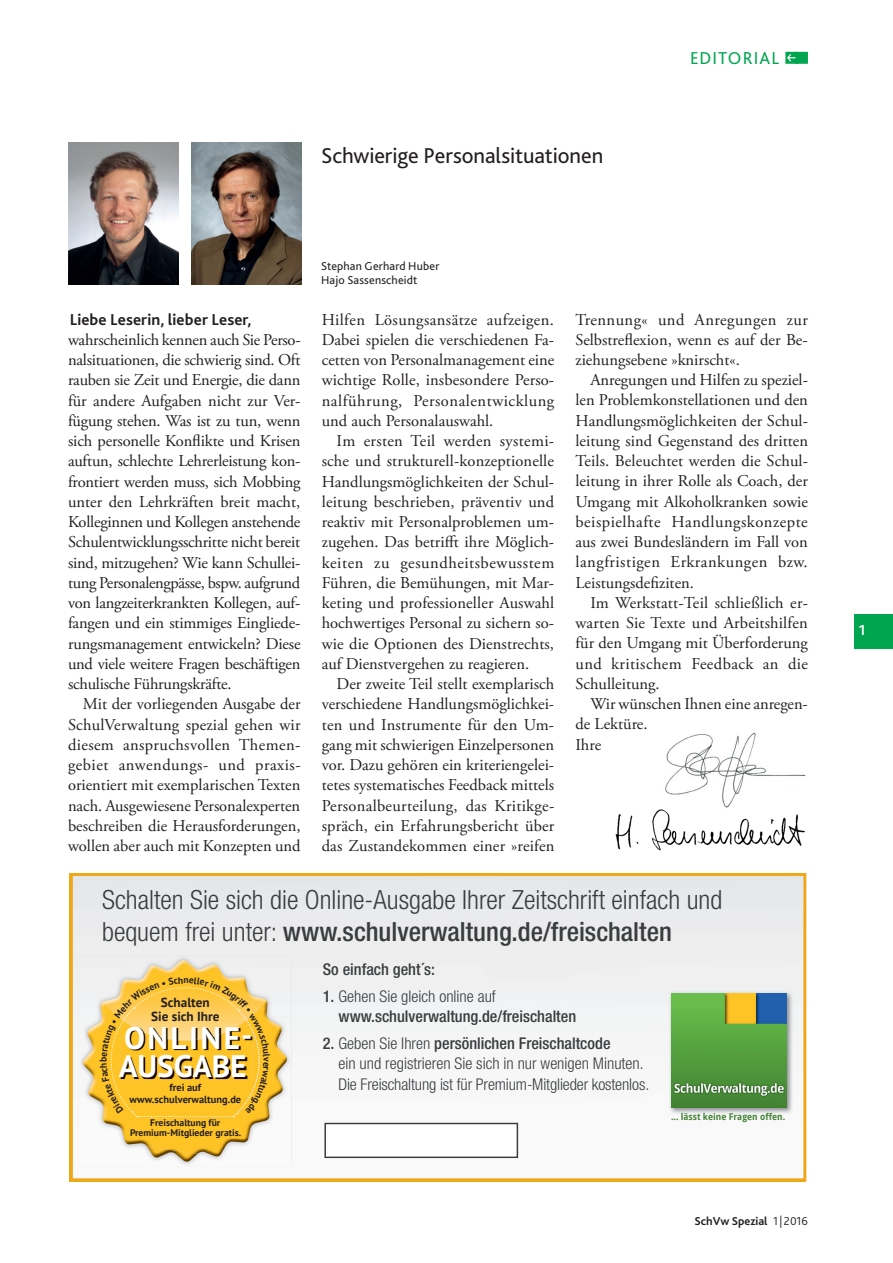
<style>
.page{position:relative;width:893px;height:1263px;background:#fff}
.page>*{position:absolute;margin:0;border:0;box-sizing:border-box;transform-origin:0 0}
.t1{font:700 30.9px/28.5px "PT Sans";color:#fff}
.t2{font:300 condensed 26.4px/31.8px "Helvetica Neue";color:#393d3d}
.t3{font:22.5px "Bliss 2";letter-spacing:-.005em;color:#231f20}
.t4{font:18px "Bliss 2";letter-spacing:.06em;color:#00a54f}
.t5{font:16.5px/20.2px "Adobe Garamond Pro";color:#231f20;text-align:justify}
.t6{font:700 16.5px "Bliss 2";letter-spacing:.005em;color:#231f20}
.t7{font:300 condensed 16.2px/20.5px "Helvetica Neue";letter-spacing:-.01em;color:#393d3d}
.t8{font:500 condensed 16.2px/20.5px "Helvetica Neue";color:#393d3d}
.t9{font:700 15px "Bliss 2";color:#fff}
.t10{font:700 13.05px/14.2px "PT Sans";color:#231f20;text-align:center}
.t11{font:12px/14.4px "Bliss 2";letter-spacing:.015em;color:#231f20}
.t12{font:700 12px "Bliss 2";color:#231f20}
.t13{font:700 10.35px/12.3px "PT Sans";color:#231f20;text-align:center}
.t14{font:700 9.6px/9.6px "PT Sans";color:#231f20;text-align:center}
.t15{font:700 9.3px "Droid Sans Pro";color:#438233;scale:.94 1}
.s1{font-weight:500}
.s2{font-weight:300}
</style>
<div class="page">
<div style="left:855px;top:614px;width:38px;height:34px;background:#00a54f"></div>
<svg style="left:785px;top:52px;width:23px;height:12px"></svg>
<img style="left:68px;top:142px;width:111px;height:142px">
<img style="left:191px;top:142px;width:111px;height:142px">
<svg style="left:70px;top:873px;width:736px;height:308px;fill:#f0f0f1"></svg>
<div style="left:325px;top:1123px;width:192px;height:34px;background:#fff"></div>
<div style="left:324px;top:1123px;width:194px;height:35px;border:1px solid #393d3d"></div>
<div style="left:79px;top:956px;width:212px;height:210px;background:#f2f3f4"></div>
<img style="left:128px;top:1156px;width:89px;height:6px">
<img style="left:83px;top:998px;width:204px;height:158px">
<img style="left:668px;top:990px;width:125px;height:124px">
<img style="left:671px;top:993px;width:116px;height:114px">
<img style="left:615px;top:809px;width:190px;height:42px">
<img style="left:665px;top:732px;width:141px;height:76px">
<svg style="left:100px;top:960px;width:170px;height:157px;background:#e5b949"></svg>
<h3 class="t3" style="left:321px;top:141px;width:284px">Schwierige Personalsituationen</h3>
<p class="t4" style="left:690px;top:47px;width:91px">editorial</p>
<p class="t6" style="left:70px;top:309px;width:183px">Liebe Leserin, lieber Leser,</p>
<p class="t5" style="left:68px;top:330px;width:234px">wahrscheinlich kennen auch Sie Perso&shy;nalsituationen, die schwierig sind. Oft rauben sie Zeit und Energie, die dann für andere Aufgaben nicht zur Ver&shy;fügung stehen. Was ist zu tun, wenn sich personelle Konflikte und Krisen auftun, schlechte Lehrerleistung kon&shy;frontiert werden muss, sich Mobbing unter den Lehrkräften breit macht, Kolleginnen und Kollegen anstehende Schulentwicklungsschritte nicht bereit sind, mitzugehen? Wie kann Schullei&shy;tung Personalengpässe, bspw. aufgrund von langzeiterkrankten Kollegen, auf&shy;fangen und ein stimmiges Eingliede&shy;rungsmanagement entwickeln? Diese und viele weitere Fragen beschäftigen schulische Führungskräfte.</p>
<p class="t5" style="left:68px;top:695px;width:234px;text-indent:15px">Mit der vorliegenden Ausgabe der SchulVerwaltung spezial gehen wir diesem anspruchsvollen Themen&shy;gebiet anwendungs- und praxis&shy;orientiert mit exemplarischen Texten nach. Ausgewiesene Personalexperten beschreiben die Herausforderungen, wollen aber auch mit Konzepten und</p>
<p class="t11" style="left:321px;top:258px;width:120px">Stephan Gerhard Huber<br>Hajo Sassenscheidt</p>
<p class="t5" style="left:322px;top:310px;width:234px">Hilfen Lösungsansätze aufzeigen.<br>Dabei spielen die verschiedenen Fa&shy;cetten von Personalmanagement eine wichtige Rolle, insbesondere Perso&shy;nalführung, Personalentwicklung und auch Personalauswahl.</p>
<p class="t5" style="left:322px;top:431px;width:234px;text-indent:15px">Im ersten Teil werden systemi&shy;sche und strukturell-konzeptionelle Handlungsmöglichkeiten der Schul&shy;leitung beschrieben, präventiv und reaktiv mit Personalproblemen um&shy;zugehen. Das betrifft ihre Möglich&shy;keiten zu gesundheitsbewusstem Führen, die Bemühungen, mit Mar&shy;keting und professioneller Auswahl hochwertiges Personal zu sichern so&shy;wie die Optionen des Dienstrechts, auf Dienstvergehen zu reagieren.</p>
<p class="t5" style="left:322px;top:674px;width:234px;text-indent:15px">Der zweite Teil stellt exemplarisch verschiedene Handlungsmöglichkei&shy;ten und Instrumente für den Um&shy;gang mit schwierigen Einzelpersonen vor. Dazu gehören ein kriteriengelei&shy;tetes systematisches Feedback mittels Personalbeurteilung, das Kritikge&shy;spräch, ein Erfahrungsbericht über das Zustandekommen einer »reifen</p>
<p class="t5" style="left:575px;top:310px;width:234px">Trennung« und Anregungen zur Selbstreflexion, wenn es auf der Be&shy;ziehungsebene »knirscht«.</p>
<p class="t5" style="left:575px;top:370px;width:234px;text-indent:15px">Anregungen und Hilfen zu speziel&shy;len Problemkonstellationen und den Handlungsmöglichkeiten der Schul&shy;leitung sind Gegenstand des dritten Teils. Beleuchtet werden die Schul&shy;leitung in ihrer Rolle als Coach, der Umgang mit Alkoholkranken sowie beispielhafte Handlungskonzepte aus zwei Bundesländern im Fall von langfristigen Erkrankungen bzw.<br>Leistungsdefiziten.</p>
<p class="t5" style="left:575px;top:593px;width:234px;text-indent:15px">Im Werkstatt-Teil schließlich er&shy;warten Sie Texte und Arbeitshilfen für den Umgang mit Überforderung und kritischem Feedback an die Schulleitung.</p>
<p class="t5" style="left:575px;top:694px;width:234px;text-align:left;text-indent:15px">Wir wünschen Ihnen eine anregen&shy;de Lektüre.<br>Ihre</p>
<h2 class="t2" style="left:102px;top:883px;width:622px">Schalten Sie sich die Online-Ausgabe Ihrer Zeitschrift einfach und bequem frei unter: <span class="s1">www.schulverwaltung.de/freischalten</span></h2>
<p class="t8" style="left:323px;top:959px;width:114px">So einfach geht´s:</p>
<p class="t8" style="left:338px;top:985px;width:239px;text-indent:-16px">1. <span class="s2">Gehen Sie gleich online auf </span>www.schulverwaltung.de/freischalten</p>
<p class="t7" style="left:338px;top:1033px;width:313px;text-indent:-16px"><span class="s1">2.</span> Geben Sie Ihren <span class="s1">persönlichen Freischaltcode<br></span>ein und registrieren Sie sich in nur wenigen Minuten.<br>Die Freischaltung ist für Premium-Mitglieder kostenlos.</p>
<p class="t14" style="left:183px;top:975px;width:7px">n</p>
<p class="t10" style="left:151px;top:995px;width:70px">Schalten<br>Sie sich Ihre</p>
<h1 class="t1" style="left:119px;top:1023px;width:135px">ONLINE-<br>AUSGABE</h1>
<p class="t13" style="left:129px;top:1081px;width:113px">frei auf www.schulverwaltung.de</p>
<p class="t14" style="left:130px;top:1118px;width:113px">Freischaltung für<br>Premium-Mitglieder gratis.</p>
<p class="t15" style="left:671px;top:1110px;width:123px">... lässt keine Fragen offen.</p>
<p class="t12" style="left:694px;top:1213px;width:115px">SchVw Spezial <span class="s2">1 |2016</span></p>
<p class="t9" style="left:859px;top:621px;width:8px">1</p>
</div>
